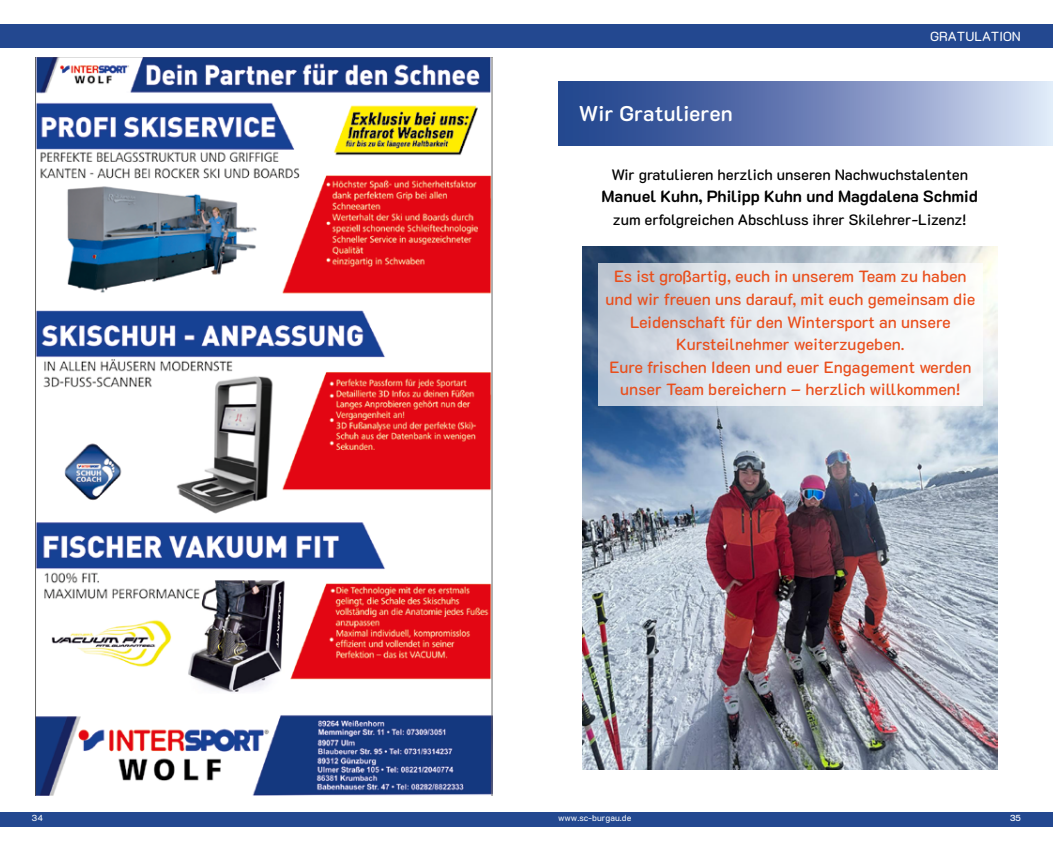
<style>
.page{position:relative;width:1053px;height:851px;background:#fff}
.page>*{position:absolute;margin:0;border:0;box-sizing:border-box;transform-origin:0 0}
.t1{font:600 21.25px "K2 D";color:#fff}
.t2{font:500 16.25px/22.5px "K2 D";color:#e94e1b;text-align:center}
.t3{font:700 16.25px "K2 D";color:#000}
.t4{font:500 15px "K2 D";color:#000}
.t5{font:13.12px "K2 D";color:#fff}
.t6{font:8.75px "K2 D";color:#fff}
.t7{font:500 8.75px "K2 D";color:#fff}
</style>
<div class="page">
<div style="left:0;top:811px;width:1052px;height:15px;background:#234890"></div>
<div style="left:0;top:25px;width:1052px;height:23px;background:#234890"></div>
<img style="left:582px;top:246px;width:415px;height:523px">
<svg style="left:598px;top:264px;width:384px;height:142px"></svg>
<img style="left:35px;top:58px;width:457px;height:737px">
<svg style="left:558px;top:82px;width:494px;height:63px;background:#7287ba"></svg>
<h1 class="t1" style="left:579px;top:101px;width:155px">Wir Gratulieren</h1>
<p class="t5" style="left:930px;top:29px;width:92px">GRATULATION</p>
<p class="t4" style="left:611px;top:166px;width:358px">Wir gratulieren herzlich unseren Nachwuchstalenten</p>
<p class="t3" style="left:601px;top:187px;width:378px">Manuel Kuhn, Philipp Kuhn und Magdalena Schmid</p>
<p class="t4" style="left:613px;top:211px;width:355px">zum erfolgreichen Abschluss ihrer Skilehrer-Lizenz!</p>
<p class="t2" style="left:605px;top:265px;width:371px">Es ist großartig, euch in unserem Team zu haben und wir freuen uns darauf, mit euch gemeinsam die Leidenschaft für den Wintersport an unsere Kursteilnehmer weiterzugeben.<br>Eure frischen Ideen und euer Engagement werden unser Team bereichern – herzlich willkommen!</p>
<p class="t6" style="left:32px;top:812px;width:13px">34</p>
<p class="t6" style="left:558px;top:812px;width:75px">www.sc-burgau.de</p>
<p class="t7" style="left:1010px;top:812px;width:12px">35</p>
</div>
